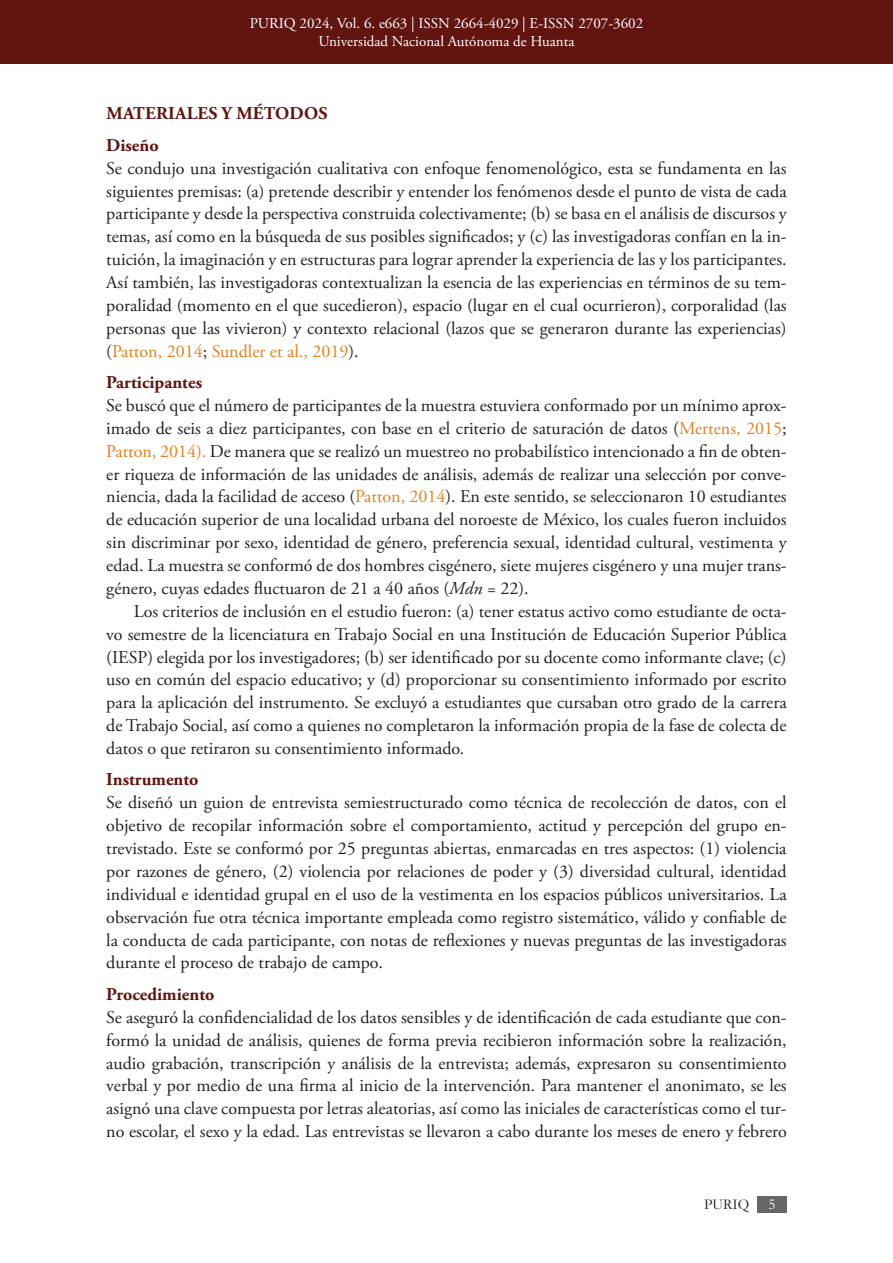
<style>
.page{position:relative;width:893px;height:1263px;background:#fff}
.page>*{position:absolute;margin:0;border:0;box-sizing:border-box;transform-origin:0 0}
.Parrafo_ES{font:18px/22.8px "Adobe Garamond Pro";color:#231f20;text-align:justify}
.Subtitulo_Nv1_es{font:700 18px "Adobe Garamond Pro";color:#621410}
.Titulo_de_Seccion{font:700 18px "Adobe Garamond Pro";letter-spacing:.015em;color:#621410}
.t1{font:15px/18px "Adobe Garamond Pro";color:#fff;text-align:center}
.t2{font:15px "Garamond";color:#231f20}
.t3{font:15px "Garamond";color:#fff}
.s1{color:#e4801e}
.s2{font-style:italic}
</style>
<div class="page">
<div style="left:0;top:0;width:893px;height:64px;background:#621410"></div>
<div style="left:758px;top:1196px;width:29px;height:16px;background:#666"></div>
<p class="t1" style="left:250px;top:15px;width:395px">PURIQ 2024, Vol. 6. e663 | ISSN 2664-4029 | E-ISSN 2707-3602<br>Universidad Nacional Autónoma de Huanta</p>
<p class="Titulo_de_Seccion" style="left:106px;top:103px;width:223px">MATERIALES Y MÉTODOS</p>
<p class="Subtitulo_Nv1_es" style="left:106px;top:135px;width:54px">Diseño</p>
<p class="Parrafo_ES" style="left:106px;top:157px;width:682px">Se condujo una investigación cualitativa con enfoque fenomenológico, esta se fundamenta en las siguientes premisas: (a) pretende describir y entender los fenómenos desde el punto de vista de cada participante y desde la perspectiva construida colectivamente; (b) se basa en el análisis de discursos y temas, así como en la búsqueda de sus posibles significados; y (c) las investigadoras confían en la in&shy;tuición, la imaginación y en estructuras para lograr aprender la experiencia de las y los participantes.<br>Así también, las investigadoras contextualizan la esencia de las experiencias en términos de su tem&shy;poralidad (momento en el que sucedieron), espacio (lugar en el cual ocurrieron), corporalidad (las personas que las vivieron) y contexto relacional (lazos que se generaron durante las experiencias) (<span class="s1">Patton, 2014</span>; <span class="s1">Sundler et al., 2019</span>).</p>
<p class="Subtitulo_Nv1_es" style="left:106px;top:372px;width:97px">Participantes</p>
<p class="Parrafo_ES" style="left:106px;top:394px;width:682px">Se buscó que el número de participantes de la muestra estuviera conformado por un mínimo aprox&shy;imado de seis a diez participantes, con base en el criterio de saturación de datos (<span class="s1">Mertens, 2015</span>; <span class="s1">Patton, 2014).</span> De manera que se realizó un muestreo no probabilístico intencionado a fin de obten&shy;er riqueza de información de las unidades de análisis, además de realizar una selección por conve&shy;niencia, dada la facilidad de acceso (<span class="s1">Patton, 2014</span>). En este sentido, se seleccionaron 10 estudiantes de educación superior de una localidad urbana del noroeste de México, los cuales fueron incluidos sin discriminar por sexo, identidad de género, preferencia sexual, identidad cultural, vestimenta y edad. La muestra se conformó de dos hombres cisgénero, siete mujeres cisgénero y una mujer trans&shy;género, cuyas edades fluctuaron de 21 a 40 años (<span class="s2">Mdn</span> = 22).</p>
<p class="Parrafo_ES" style="left:106px;top:600px;width:682px;text-indent:28px">Los criterios de inclusión en el estudio fueron: (a) tener estatus activo como estudiante de octa&shy;vo semestre de la licenciatura en Trabajo Social en una Institución de Educación Superior Pública (IESP) elegida por los investigadores; (b) ser identificado por su docente como informante clave; (c) uso en común del espacio educativo; y (d) proporcionar su consentimiento informado por escrito para la aplicación del instrumento. Se excluyó a estudiantes que cursaban otro grado de la carrera de Trabajo Social, así como a quienes no completaron la información propia de la fase de colecta de datos o que retiraron su consentimiento informado.</p>
<p class="Subtitulo_Nv1_es" style="left:106px;top:769px;width:94px">Instrumento</p>
<p class="Parrafo_ES" style="left:106px;top:792px;width:682px">Se diseñó un guion de entrevista semiestructurado como técnica de recolección de datos, con el objetivo de recopilar información sobre el comportamiento, actitud y percepción del grupo en&shy;trevistado. Este se conformó por 25 preguntas abiertas, enmarcadas en tres aspectos: (1) violencia por razones de género, (2) violencia por relaciones de poder y (3) diversidad cultural, identidad individual e identidad grupal en el uso de la vestimenta en los espacios públicos universitarios. La observación fue otra técnica importante empleada como registro sistemático, válido y confiable de la conducta de cada participante, con notas de reflexiones y nuevas preguntas de las investigadoras durante el proceso de trabajo de campo.</p>
<p class="Subtitulo_Nv1_es" style="left:106px;top:984px;width:110px">Procedimiento</p>
<p class="Parrafo_ES" style="left:106px;top:1006px;width:682px">Se aseguró la confidencialidad de los datos sensibles y de identificación de cada estudiante que con&shy;formó la unidad de análisis, quienes de forma previa recibieron información sobre la realización, audio grabación, transcripción y análisis de la entrevista; además, expresaron su consentimiento verbal y por medio de una firma al inicio de la intervención. Para mantener el anonimato, se les asignó una clave compuesta por letras aleatorias, así como las iniciales de características como el tur&shy;no escolar, el sexo y la edad. Las entrevistas se llevaron a cabo durante los meses de enero y febrero</p>
<p class="t2" style="left:704px;top:1194px;width:47px">PURIQ</p>
<p class="t3" style="left:769px;top:1194px;width:9px">5</p>
</div>
